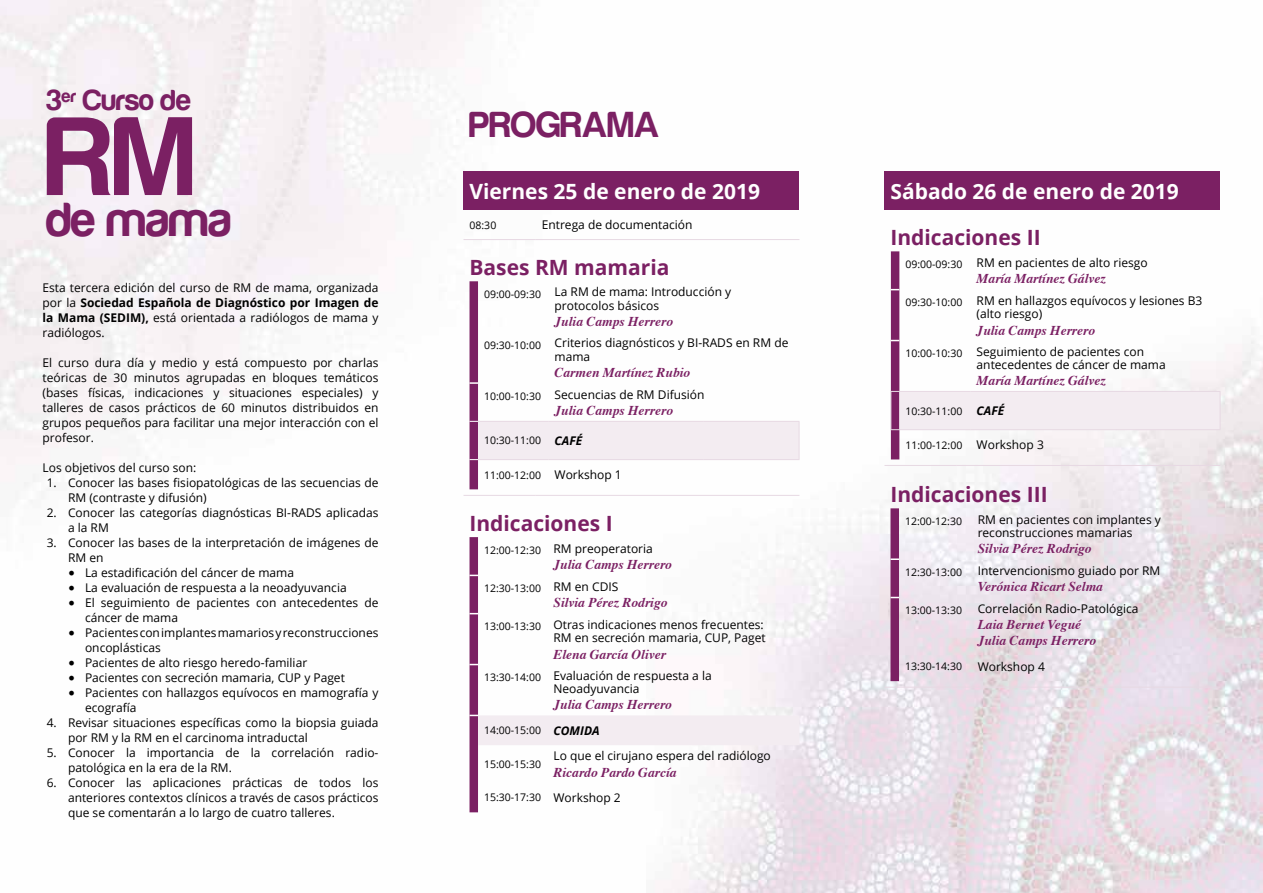
<style>
.page{position:relative;width:1263px;height:893px;background:#fff}
.page>*{position:absolute;margin:0;border:0;box-sizing:border-box;transform-origin:0 0}
.t1{font:115.5px "Harabara";color:#7b2063}
.t2{font:49.5px "Harabara";color:#7b2063}
.t3{font:37.5px "Harabara";color:#7b2063}
.t4{font:30px "Harabara";color:#7b2063}
.t5{font:700 21px "Open Sans";color:#7b2063}
.t6{font:700 21px "Open Sans";color:#fff}
.t7{font:italic 700 13.5px/16.2px "Times";color:#7b2063}
.t8{font:12px/15px "Open Sans";color:#000}
.t9{font:10.5px "Open Sans";color:#000}
.s1{font-weight:700}
.s2{font-family:"Minion Pro";font-size:18px}
.s3{font-size:10.5px}
.s4{font-weight:700;font-style:italic;font-size:12px}
.s5{font-size:12px}
</style>
<div class="page">
<img style="left:0;top:0;width:1263px;height:893px">
<div style="left:463px;top:172px;width:336px;height:38px;background:#7b2063"></div>
<hr style="left:536px;top:239px;width:263px;height:1px;background:#e7d9e3">
<hr style="left:463px;top:239px;width:73px;height:1px;background:#e7d9e3">
<hr style="left:463px;top:495px;width:73px;height:1px;background:#e7d9e3">
<hr style="left:536px;top:495px;width:263px;height:1px;background:#e7d9e3">
<hr style="left:799px;top:422px;width:1px;height:37px;background:#e7d9e3">
<svg style="left:469px;top:281px;width:330px;height:208px"></svg>
<svg style="left:469px;top:537px;width:330px;height:275px"></svg>
<div style="left:884px;top:171px;width:336px;height:39px;background:#7b2063"></div>
<hr style="left:884px;top:465px;width:73px;height:1px;background:#e7d9e3">
<hr style="left:957px;top:465px;width:263px;height:1px;background:#e7d9e3">
<hr style="left:884px;top:687px;width:73px;height:1px;background:#e7d9e3">
<hr style="left:957px;top:687px;width:263px;height:1px;background:#e7d9e3">
<hr style="left:1220px;top:392px;width:1px;height:37px;background:#e7d9e3">
<svg style="left:890px;top:251px;width:330px;height:208px"></svg>
<hr style="left:899px;top:429px;width:72px;height:1px;background:#e7d9e3">
<hr style="left:971px;top:429px;width:146px;height:1px;background:#e7d9e3">
<hr style="left:1117px;top:429px;width:103px;height:1px;background:#e7d9e3">
<svg style="left:890px;top:508px;width:9px;height:173px;background:#842f6d"></svg>
<h3 class="t4" style="left:47px;top:84px;width:146px">3<sup>er</sup> Curso de</h3>
<h1 class="t1" style="left:47px;top:97px;width:151px">RM</h1>
<h2 class="t2" style="left:47px;top:193px;width:186px">de mama</h2>
<p class="t8" style="left:43px;top:280px;width:337px;text-align:justify">Esta tercera edición del curso de RM de mama, organizada por la <span class="s1">Sociedad Española de Diagnóstico por Imagen de la Mama (SEDIM),</span> está orientada a radiólogos de mama y radiólogos.</p>
<p class="t8" style="left:43px;top:355px;width:337px;text-align:justify">El curso dura día y medio y está compuesto por charlas teóricas de 30 minutos agrupadas en bloques temáticos (bases físicas, indicaciones y situaciones especiales) y talleres de casos prácticos de 60 minutos distribuidos en grupos pequeños para facilitar una mejor interacción con el profesor.</p>
<p class="t8" style="left:43px;top:460px;width:155px">Los objetivos del curso son:</p>
<p class="t8" style="left:68px;top:475px;width:312px;text-indent:-21px">1. Conocer las bases fisiopatológicas de las secuencias de<br>RM (contraste y difusión)</p>
<p class="t8" style="left:68px;top:505px;width:312px;text-indent:-21px">2. Conocer las categorías diagnósticas BI-RADS aplicadas a la RM</p>
<p class="t8" style="left:68px;top:535px;width:312px;text-indent:-21px">3. Conocer las bases de la interpretación de imágenes de<br>RM en</p>
<p class="t8" style="left:68px;top:565px;width:228px"><span class="s2">•</span> La estadificación del cáncer de mama</p>
<p class="t8" style="left:68px;top:580px;width:280px"><span class="s2">•</span> La evaluación de respuesta a la neoadyuvancia</p>
<p class="t8" style="left:85px;top:595px;width:295px;text-indent:-17px"><span class="s2">•</span> El seguimiento de pacientes con antecedentes de cáncer de mama</p>
<p class="t8" style="left:85px;top:625px;width:295px;text-indent:-17px"><span class="s2">•</span> Pacientes con implantes mamarios y reconstrucciones oncoplásticas</p>
<p class="t8" style="left:68px;top:655px;width:241px"><span class="s2">•</span> Pacientes de alto riesgo heredo-familiar</p>
<p class="t8" style="left:68px;top:670px;width:278px"><span class="s2">•</span> Pacientes con secreción mamaria, CUP y Paget</p>
<p class="t8" style="left:85px;top:685px;width:295px;text-indent:-17px"><span class="s2">•</span> Pacientes con hallazgos equívocos en mamografía y ecografía</p>
<p class="t8" style="left:68px;top:715px;width:312px;text-indent:-21px">4. Revisar situaciones específicas como la biopsia guiada por RM y la RM en el carcinoma intraductal</p>
<p class="t8" style="left:68px;top:745px;width:312px;text-indent:-21px">5. Conocer la importancia de la correlación radio&shy;patológica en la era de la RM.</p>
<p class="t8" style="left:68px;top:775px;width:312px;text-align:justify;text-indent:-21px">6. Conocer las aplicaciones prácticas de todos los anteriores contextos clínicos a través de casos prácticos que se comentarán a lo largo de cuatro talleres.</p>
<h3 class="t3" style="left:469px;top:105px;width:192px">PROGRAMA</h3>
<h3 class="t6" style="left:469px;top:176px;width:292px">Viernes 25 de enero de 2019</h3>
<p class="t9" style="left:469px;top:218px;width:28px">08:30</p>
<p class="t8" style="left:542px;top:217px;width:152px">Entrega de documentación</p>
<h3 class="t5" style="left:469px;top:253px;width:201px">Bases RM mamaria</h3>
<p class="t8" style="left:484px;top:285px;width:249px;line-height:13.5px;text-align:center"><sub>09:00-09:30</sub> La RM de mama: Introducción y protocolos básicos</p>
<p class="t7" style="left:555px;top:312px;width:120px">Julia Camps Herrero</p>
<p class="t8" style="left:555px;top:336px;width:235px;line-height:13.5px;text-indent:-71px"><sub>09:30-10:00</sub> Criterios diagnósticos y BI-RADS en RM de mama</p>
<p class="t7" style="left:555px;top:363px;width:137px">Carmen Martínez Rubio</p>
<p class="t8" style="left:484px;top:387px;width:222px"><span class="s3">10:00-10:30</span> Secuencias de RM Difusión</p>
<p class="t7" style="left:555px;top:401px;width:120px">Julia Camps Herrero</p>
<p class="t9" style="left:484px;top:433px;width:100px">10:30-11:00 <span class="s4">CAFÉ</span></p>
<p class="t9" style="left:484px;top:467px;width:139px">11:00-12:00 <span class="s5">Workshop 1</span></p>
<h3 class="t5" style="left:469px;top:509px;width:145px">Indicaciones I</h3>
<p class="t8" style="left:484px;top:541px;width:170px"><span class="s3">12:00-12:30</span> RM preoperatoria</p>
<p class="t7" style="left:553px;top:555px;width:120px">Julia Camps Herrero</p>
<p class="t9" style="left:484px;top:581px;width:136px">12:30-13:00 <span class="s5">RM en CDIS</span></p>
<p class="t7" style="left:553px;top:593px;width:116px">Silvia Pérez Rodrigo</p>
<p class="t8" style="left:484px;top:617px;width:283px;line-height:13.5px;text-align:right"><sub>13:00-13:30</sub> Otras indicaciones menos frecuentes:<br>RM en secreción mamaria, CUP, Paget</p>
<p class="t7" style="left:553px;top:645px;width:114px">Elena García Oliver</p>
<p class="t8" style="left:484px;top:668px;width:229px;line-height:13.5px;text-align:center"><sub>13:30-14:00</sub> Evaluación de respuesta a la<br>Neoadyuvancia</p>
<p class="t7" style="left:553px;top:696px;width:120px">Julia Camps Herrero</p>
<p class="t9" style="left:484px;top:723px;width:117px">14:00-15:00 <span class="s4">COMIDA</span></p>
<p class="t9" style="left:484px;top:757px;width:59px">15:00-15:30</p>
<p class="t8" style="left:553px;top:748px;width:219px">Lo que el cirujano espera del radiólogo</p>
<p class="t7" style="left:553px;top:763px;width:124px">Ricardo Pardo García</p>
<p class="t9" style="left:484px;top:790px;width:138px">15:30-17:30 <span class="s5">Workshop 2</span></p>
<h3 class="t6" style="left:890px;top:176px;width:290px">Sábado 26 de enero de 2019</h3>
<h3 class="t5" style="left:890px;top:223px;width:152px">Indicaciones II</h3>
<p class="t8" style="left:905px;top:255px;width:244px"><span class="s3">09:00-09:30</span> RM en pacientes de alto riesgo</p>
<p class="t7" style="left:977px;top:269px;width:131px">María Martínez Gálvez</p>
<p class="t8" style="left:977px;top:293px;width:227px;line-height:13.5px;text-indent:-71px"><sub>09:30-10:00</sub> RM en hallazgos equívocos y lesiones B3 (alto riesgo)</p>
<p class="t7" style="left:977px;top:321px;width:120px">Julia Camps Herrero</p>
<p class="t8" style="left:977px;top:344px;width:191px;line-height:13.5px;text-indent:-71px"><sub>10:00-10:30</sub> Seguimiento de pacientes con antecedentes de cáncer de mama</p>
<p class="t7" style="left:977px;top:372px;width:131px">María Martínez Gálvez</p>
<p class="t9" style="left:905px;top:404px;width:100px">10:30-11:00 <span class="s4">CAFÉ</span></p>
<p class="t9" style="left:905px;top:438px;width:140px">11:00-12:00 <span class="s5">Workshop 3</span></p>
<h3 class="t5" style="left:890px;top:480px;width:159px">Indicaciones III</h3>
<p class="t9" style="left:905px;top:514px;width:59px">12:00-12:30</p>
<p class="t8" style="left:978px;top:512px;width:185px;line-height:13.5px">RM en pacientes con implantes y reconstrucciones mamarias</p>
<p class="t7" style="left:978px;top:539px;width:116px">Silvia Pérez Rodrigo</p>
<p class="t9" style="left:905px;top:565px;width:59px">12:30-13:00</p>
<p class="t8" style="left:978px;top:563px;width:184px">Intervencionismo guiado por RM</p>
<p class="t7" style="left:978px;top:577px;width:127px">Verónica Ricart Selma</p>
<p class="t9" style="left:905px;top:603px;width:59px">13:00-13:30</p>
<p class="t8" style="left:978px;top:600px;width:162px">Correlación Radio-Patológica</p>
<p class="t7" style="left:978px;top:615px;width:120px">Laia Bernet Vegué<br>Julia Camps Herrero</p>
<p class="t9" style="left:905px;top:659px;width:59px">13:30-14:30</p>
<p class="t8" style="left:978px;top:658px;width:69px">Workshop 4</p>
</div>
